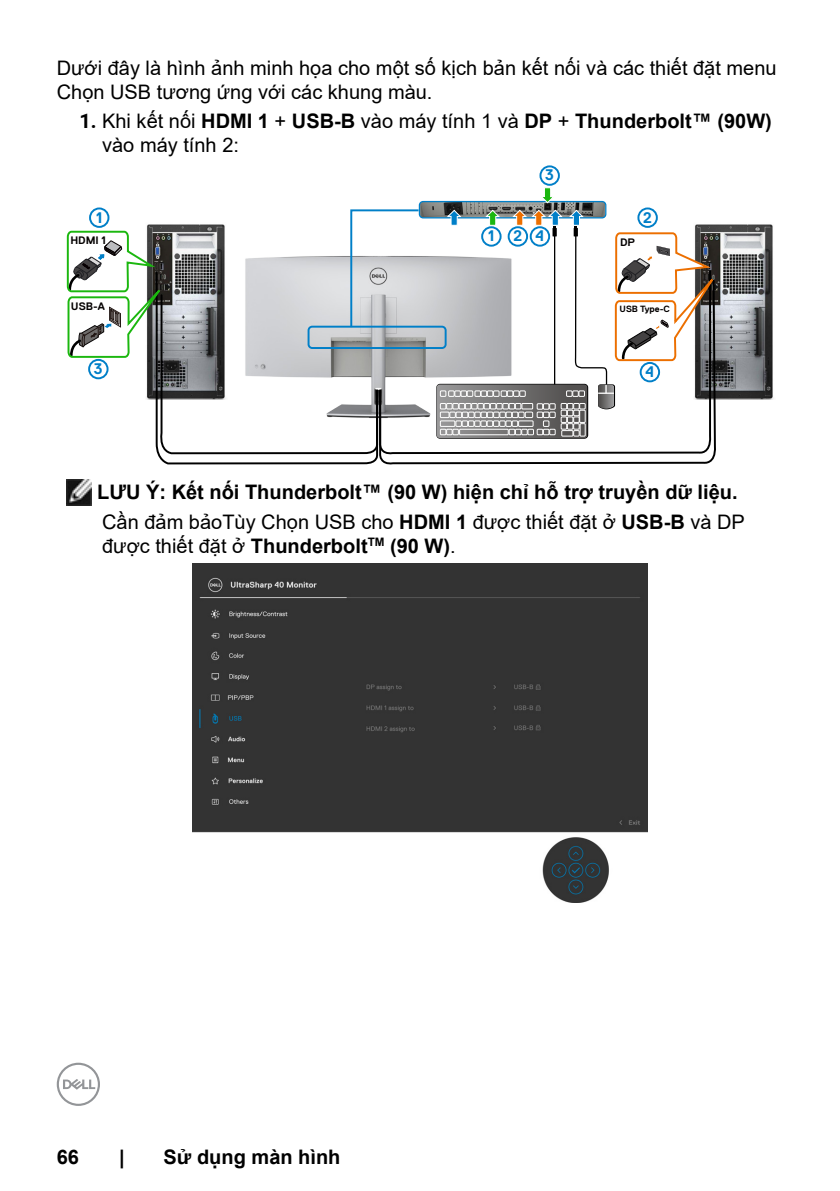
<style>
.page{position:relative;width:840px;height:1191px;background:#fff}
.page>*{position:absolute;margin:0;border:0;box-sizing:border-box;transform-origin:0 0}
.t1{font:20px/24px "Arial";color:#000}
.t2{font:700 20px/29.6px "Arial";color:#000}
.t3{font:700 15.4px "Dell Replica";color:#007fc8}
.t4{font:700 10.8px "Dell Replica";color:#040000}
.t5{font:700 9px "Dell Replica";color:#040000}
.s1{font-family:"Roboto";font-weight:700}
.s2{font-weight:700}
.s3{font-weight:400}
</style>
<div class="page">
<svg style="left:57px;top:1062px;width:43px;height:44px"></svg>
<img style="left:420px;top:203px;width:16px;height:13px">
<div style="left:418px;top:201px;width:188px;height:17px;border:1px solid #007fc8;border-radius:4px"></div>
<img style="left:727px;top:224px;width:47px;height:176px">
<svg style="left:158px;top:455px;width:220px;height:10px"></svg>
<svg style="left:420px;top:269px;width:16px;height:185px"></svg>
<svg style="left:66px;top:208px;width:354px;height:247px"></svg>
<svg style="left:436px;top:187px;width:291px;height:278px"></svg>
<hr style="left:553px;top:234px;width:2px;height:150px;background:#000">
<div style="left:89px;top:207px;width:20px;height:21px;border:2px solid #007fc8;border-radius:50%"></div>
<div style="left:481px;top:226px;width:20px;height:21px;border:2px solid #007fc8;border-radius:50%"></div>
<div style="left:637px;top:207px;width:20px;height:21px;border:2px solid #007fc8;border-radius:50%"></div>
<div style="left:507px;top:226px;width:20px;height:21px;border:2px solid #007fc8;border-radius:50%"></div>
<div style="left:88px;top:359px;width:20px;height:20px;border:2px solid #007fc8;border-radius:50%"></div>
<div style="left:539px;top:165px;width:20px;height:21px;border:2px solid #007fc8;border-radius:50%"></div>
<div style="left:639px;top:362px;width:20px;height:20px;border:2px solid #007fc8;border-radius:50%"></div>
<div style="left:529px;top:226px;width:21px;height:21px;border:2px solid #007fc8;border-radius:50%"></div>
<img style="left:66px;top:479px;width:26px;height:26px">
<img style="left:193px;top:563px;width:453px;height:339px">
<p class="t1" style="left:57px;top:55px;width:721px">Dưới đây là hình ảnh minh họa cho một số kịch bản kết nối và các thiết đặt menu<br>Chọn USB tương ứng với các khung màu.</p>
<p class="t1" style="left:102px;top:109px;width:671px;text-indent:-23px"><span class="s1">1.</span> Khi kết nối <span class="s2">HDMI 1</span> + <span class="s2">USB-B</span> vào máy tính 1 và <span class="s2">DP</span> + <span class="s2">Thunderbolt™ (90W) </span>vào máy tính 2:</p>
<p class="t3" style="left:545px;top:166px;width:10px">3</p>
<p class="t3" style="left:96px;top:209px;width:8px">1</p>
<p class="t3" style="left:513px;top:227px;width:10px">2</p>
<p class="t3" style="left:488px;top:227px;width:8px">1</p>
<p class="t3" style="left:535px;top:227px;width:10px">4</p>
<p class="t4" style="left:70px;top:234px;width:37px">HDMI 1</p>
<p class="t4" style="left:619px;top:236px;width:16px">DP</p>
<p class="t3" style="left:643px;top:209px;width:10px">2</p>
<p class="t4" style="left:71px;top:300px;width:35px">USB-A</p>
<p class="t3" style="left:94px;top:360px;width:10px">3</p>
<p class="t5" style="left:619px;top:304px;width:52px">USB Type-C</p>
<p class="t3" style="left:645px;top:363px;width:10px">4</p>
<p class="t2" style="left:97px;top:478px;width:649px">LƯU Ý: Kết nối Thunderbolt™ (90 W) hiện chỉ hỗ trợ truyền dữ liệu.<br><span class="s3">Cần đảm bảoTùy Chọn USB cho</span> HDMI 1 <span class="s3">được thiết đặt ở</span> USB-B <span class="s3">và DP</span></p>
<p class="t2" style="left:102px;top:531px;width:355px"><span class="s3">được thiết đặt ở</span> Thunderbolt<sup>TM</sup> (90 W)<span class="s3">.</span></p>
<p class="t2" style="left:57px;top:1142px;width:24px">66</p>
<p class="t2" style="left:119px;top:1142px;width:7px">|</p>
<p class="t2" style="left:163px;top:1142px;width:178px">Sử dụng màn hình</p>
</div>
